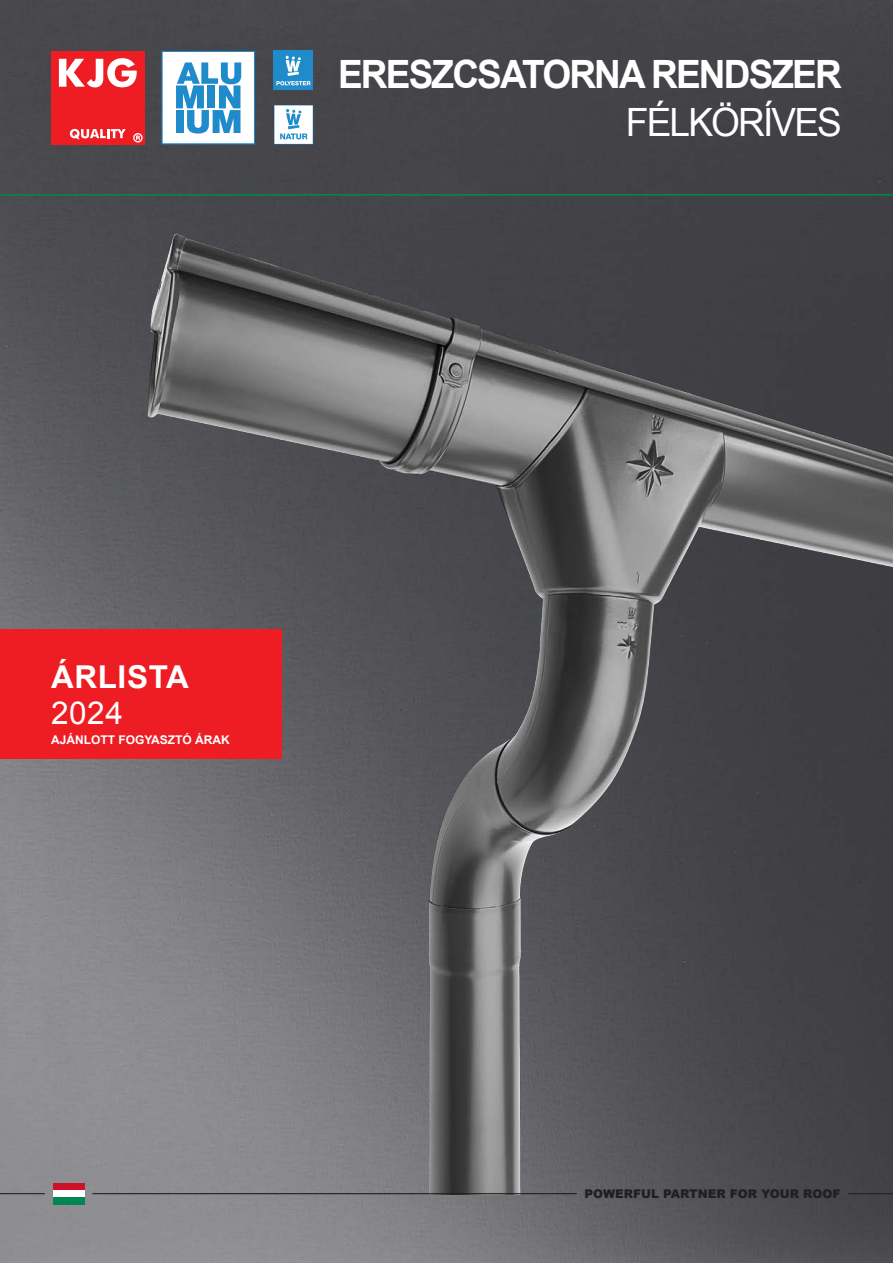
<style>
.page{position:relative;width:893px;height:1263px;background:#fff}
.page>*{position:absolute;margin:0;border:0;box-sizing:border-box;transform-origin:0 0}
.t1{font:700 39px "Arial";letter-spacing:-.05em;color:#fff;scale:.95 1}
.t2{font:39px "Arial";letter-spacing:-.05em;color:#fff;scale:.95 1}
.t3{font:700 31.5px "Arial";letter-spacing:.02em;color:#fff}
.t4{font:31.5px "Arial";color:#fff}
.t5{font:900 12px "Arial";color:#231f20}
.t6{font:700 12px "Arial";color:#fff}
</style>
<div class="page">
<img style="left:0;top:0;width:893px;height:1263px">
<img style="left:148px;top:234px;width:745px;height:960px">
<hr style="left:848px;top:1193px;width:45px;height:1px;background:#231f20">
<hr style="left:92px;top:1193px;width:485px;height:1px;background:#231f20">
<hr style="left:0;top:1193px;width:45px;height:1px;background:#231f20">
<div style="left:53px;top:1183px;width:32px;height:8px;background:#ce1126"></div>
<div style="left:53px;top:1191px;width:32px;height:7px;background:#fff"></div>
<div style="left:53px;top:1198px;width:32px;height:7px;background:#008751"></div>
<hr style="left:0;top:194px;width:893px;height:2px;background:#008b4c">
<div style="left:0;top:629px;width:281px;height:130px;background:#ee1d23"></div>
<svg style="left:162px;top:51px;width:93px;height:93px"></svg>
<div style="left:176px;top:110px;width:7px;height:23px;background:#1f8bcb"></div>
<div style="left:51px;top:51px;width:94px;height:93px;background:#ee1d23"></div>
<svg style="left:70px;top:129px;width:56px;height:10px"></svg>
<svg style="left:133px;top:133px;width:10px;height:9px"></svg>
<svg style="left:59px;top:58px;width:78px;height:29px"></svg>
<div style="left:274px;top:51px;width:39px;height:39px;background:#1f8bcb"></div>
<svg style="left:276px;top:56px;width:34px;height:29px"></svg>
<svg style="left:274px;top:105px;width:39px;height:39px"></svg>
<h1 class="t1" style="left:338px;top:48px;width:532px">ERESZCSATORNA RENDSZER</h1>
<h1 class="t2" style="left:626px;top:97px;width:229px">FÉLKÖRÍVES</h1>
<h2 class="t3" style="left:51px;top:656px;width:139px">ÁRLISTA</h2>
<h2 class="t4" style="left:51px;top:692px;width:73px">2024</h2>
<p class="t6" style="left:51px;top:732px;width:180px">AJÁNLOTT FOGYASZTÓ ÁRAK</p>
<p class="t5" style="left:585px;top:1185px;width:257px">POWERFUL PARTNER FOR YOUR ROOF</p>
</div>
